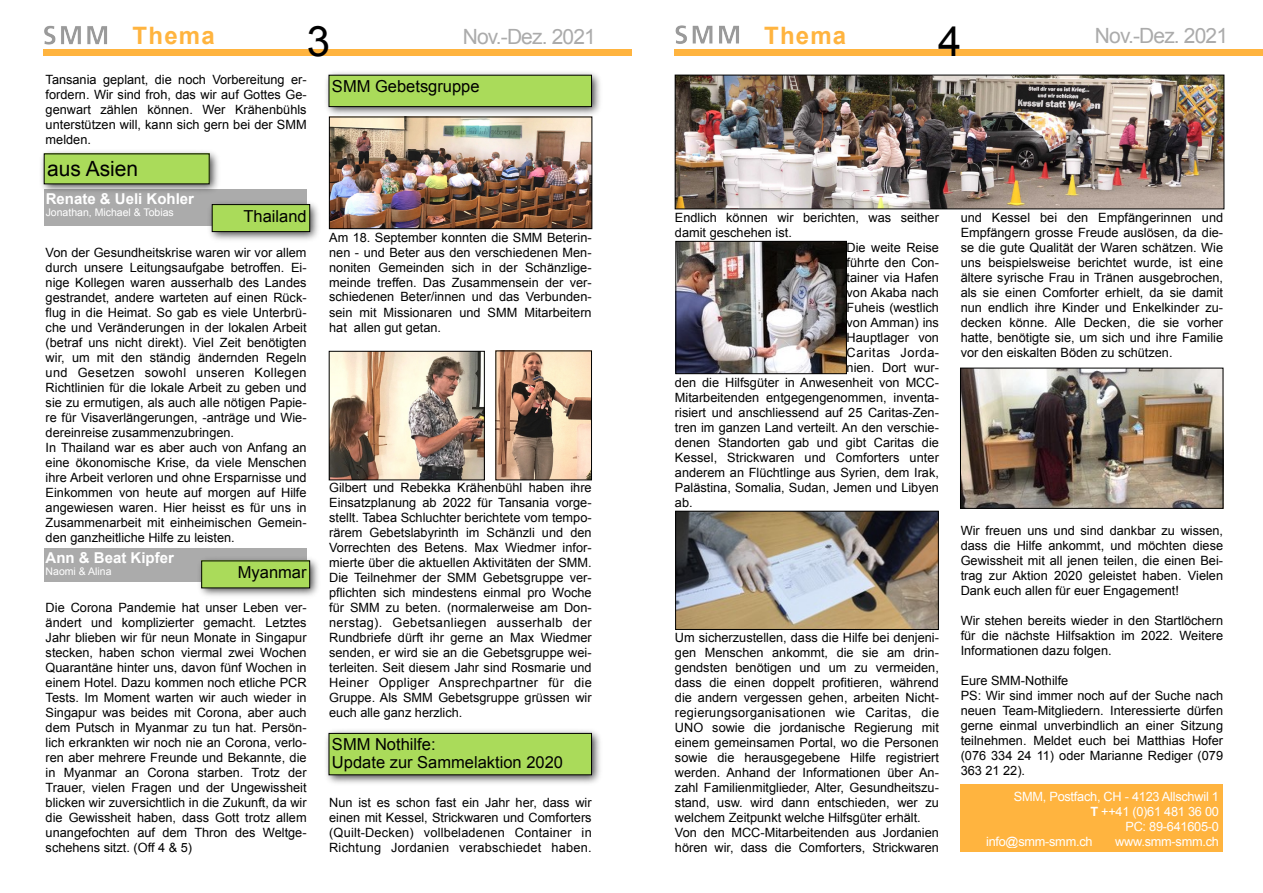
<style>
.page{position:relative;width:1263px;height:893px;background:#fff}
.page>*{position:absolute;margin:0;border:0;box-sizing:border-box;transform-origin:0 0}
.t1{font:42px "Arial";color:#000}
.t2{font:700 24px "Arial";letter-spacing:.05em;color:#ffb43f}
.t3{font:21px "Arial";letter-spacing:-.04em;color:#ababab}
.t4{font:21px "Arial";color:#000}
.t5{font:16.5px/18px "Arial";color:#000}
.t6{font:700 15px "Arial";color:#fff}
.t7{font:12.75px/15px "Arial";color:#000;text-align:justify}
.t8{font:12.75px "Arial";letter-spacing:-.02em;color:#fff}
.t9{font:12.75px "Arial";letter-spacing:.045em;color:#000}
.t10{font:10.5px "Arial";color:#fff}
.s1{font-weight:700}
</style>
<div class="page">
<div style="left:43px;top:50px;width:588px;height:6px;background:#ffb43f"></div>
<img style="left:44px;top:25px;width:63px;height:20px">
<div style="left:44px;top:549px;width:263px;height:33px;background:#ababab"></div>
<img style="left:199px;top:558px;width:119px;height:38px">
<div style="left:202px;top:561px;width:108px;height:27px;background:#aadb5a"></div>
<div style="left:44px;top:190px;width:263px;height:36px;background:#ababab"></div>
<img style="left:209px;top:202px;width:109px;height:38px">
<div style="left:212px;top:205px;width:98px;height:27px;background:#aadb5a"></div>
<div style="left:212px;top:204px;width:98px;height:28px;border:1px solid #000"></div>
<img style="left:41px;top:151px;width:179px;height:41px">
<div style="left:44px;top:154px;width:165px;height:30px;background:#aadb5a"></div>
<img style="left:331px;top:119px;width:259px;height:108px">
<div style="left:329px;top:117px;width:263px;height:112px;border:1px solid #000"></div>
<img style="left:331px;top:353px;width:151px;height:125px">
<div style="left:329px;top:351px;width:155px;height:129px;border:1px solid #000"></div>
<img style="left:498px;top:353px;width:92px;height:125px">
<div style="left:496px;top:351px;width:96px;height:129px;border:1px solid #000"></div>
<img style="left:326px;top:730px;width:274px;height:54px">
<div style="left:329px;top:733px;width:262px;height:42px;background:#aadb5a"></div>
<div style="left:329px;top:733px;width:263px;height:42px;border:1px solid #000"></div>
<img style="left:326px;top:72px;width:274px;height:45px">
<div style="left:329px;top:75px;width:262px;height:32px;background:#aadb5a"></div>
<div style="left:329px;top:75px;width:263px;height:32px;border:1px solid #000"></div>
<div style="left:674px;top:50px;width:589px;height:6px;background:#ffb43f"></div>
<img style="left:675px;top:25px;width:64px;height:19px">
<div style="left:961px;top:784px;width:262px;height:68px;background:#ffb43f"></div>
<img style="left:677px;top:77px;width:545px;height:130px">
<div style="left:675px;top:75px;width:549px;height:134px;border:1px solid #000"></div>
<img style="left:678px;top:243px;width:167px;height:129px">
<div style="left:676px;top:241px;width:171px;height:133px;border:1px solid #000"></div>
<img style="left:962px;top:370px;width:259px;height:136px">
<div style="left:960px;top:368px;width:263px;height:140px;border:1px solid #000"></div>
<img style="left:677px;top:513px;width:259px;height:115px">
<div style="left:675px;top:511px;width:263px;height:119px;border:1px solid #000"></div>
<h1 class="t1" style="left:307px;top:14px;width:25px">3</h1>
<h2 class="t2" style="left:133px;top:20px;width:84px">Thema</h2>
<h3 class="t3" style="left:463px;top:23px;width:135px">Nov.-Dez. 2021</h3>
<p class="t7" style="left:46px;top:72px;width:263px">Tansania geplant, die noch Vorbereitung er&shy;fordern. Wir sind froh, das wir auf Gottes Ge&shy;genwart zählen können. Wer Krähenbühls unterstützen will, kann sich gern bei der SMM melden.</p>
<h3 class="t4" style="left:47px;top:155px;width:93px">aus Asien</h3>
<p class="t6" style="left:46px;top:189px;width:150px">Renate &amp; Ueli Kohler</p>
<p class="t10" style="left:46px;top:205px;width:130px">Jonathan, Michael &amp; Tobias</p>
<p class="t5" style="left:243px;top:207px;width:65px">Thailand</p>
<p class="t7" style="left:46px;top:245px;width:263px;text-align:left">Von der Gesundheitskrise waren wir vor allem durch unsere Leitungsaufgabe betroffen. Ei&shy;nige Kollegen waren ausserhalb des Landes gestrandet, andere warteten auf einen Rück&shy;flug in die Heimat. So gab es viele Unterbrü&shy;che und Veränderungen in der lokalen Arbeit (betraf uns nicht direkt). Viel Zeit benötigten wir, um mit den ständig ändernden Regeln und Gesetzen sowohl unseren Kollegen Richtlinien für die lokale Arbeit zu geben und sie zu ermutigen, als auch alle nötigen Papie&shy;re für Visaverlängerungen, -anträge und Wie&shy;dereinreise zusammenzubringen.<br>In Thailand war es aber auch von Anfang an eine ökonomische Krise, da viele Menschen ihre Arbeit verloren und ohne Ersparnisse und Einkommen von heute auf morgen auf Hilfe angewiesen waren. Hier heisst es für uns in Zusammenarbeit mit einheimischen Gemein&shy;den ganzheitliche Hilfe zu leisten.</p>
<p class="t6" style="left:46px;top:548px;width:130px">Ann &amp; Beat Kipfer</p>
<p class="t10" style="left:46px;top:564px;width:67px">Naomi &amp; Alina</p>
<p class="t5" style="left:238px;top:563px;width:70px">Myanmar</p>
<p class="t7" style="left:46px;top:600px;width:263px">Die Corona Pandemie hat unser Leben ver&shy;ändert und komplizierter gemacht. Letztes Jahr blieben wir für neun Monate in Singapur stecken, haben schon viermal zwei Wochen Quarantäne hinter uns, davon fünf Wochen in einem Hotel. Dazu kommen noch etliche PCR Tests. Im Moment warten wir auch wieder in Singapur was beides mit Corona, aber auch dem Putsch in Myanmar zu tun hat. Persön&shy;lich erkrankten wir noch nie an Corona, verlo&shy;ren aber mehrere Freunde und Bekannte, die in Myanmar an Corona starben. Trotz der Trauer, vielen Fragen und der Ungewissheit blicken wir zuversichtlich in die Zukunft, da wir die Gewissheit haben, dass Gott trotz allem unangefochten auf dem Thron des Weltge&shy;schehens sitzt. (Off 4 &amp; 5)</p>
<p class="t5" style="left:332px;top:78px;width:149px">SMM Gebetsgruppe</p>
<p class="t7" style="left:329px;top:230px;width:264px">Am 18. September konnten die SMM Beterin&shy;nen - und Beter aus den verschiedenen Men&shy;noniten Gemeinden sich in der Schänzlige&shy;meinde treffen. Das Zusammensein der ver&shy;schiedenen Beter/innen und das Verbunden&shy;sein mit Missionaren und SMM Mitarbeitern hat allen gut getan.</p>
<p class="t7" style="left:329px;top:480px;width:264px">Gilbert und Rebekka Krähenbühl haben ihre Einsatzplanung ab 2022 für Tansania vorge&shy;stellt. Tabea Schluchter berichtete vom tempo&shy;rärem Gebetslabyrinth im Schänzli und den Vorrechten des Betens. Max Wiedmer infor&shy;mierte über die aktuellen Aktivitäten der SMM.<br>Die Teilnehmer der SMM Gebetsgruppe ver&shy;pflichten sich mindestens einmal pro Woche für SMM zu beten. (normalerweise am Don&shy;nerstag). Gebetsanliegen ausserhalb der Rundbriefe dürft ihr gerne an Max Wiedmer senden, er wird sie an die Gebetsgruppe wei&shy;terleiten. Seit diesem Jahr sind Rosmarie und Heiner Oppliger Ansprechpartner für die Gruppe. Als SMM Gebetsgruppe grüssen wir euch alle ganz herzlich.</p>
<p class="t5" style="left:332px;top:736px;width:233px">SMM Nothilfe:<br>Update zur Sammelaktion 2020</p>
<p class="t7" style="left:329px;top:795px;width:264px">Nun ist es schon fast ein Jahr her, dass wir einen mit Kessel, Strickwaren und Comforters (Quilt-Decken) vollbeladenen Container in Richtung Jordanien verabschiedet haben.</p>
<h2 class="t2" style="left:764px;top:19px;width:84px">Thema</h2>
<h1 class="t1" style="left:938px;top:13px;width:25px">4</h1>
<h3 class="t3" style="left:1095px;top:22px;width:135px">Nov.-Dez. 2021</h3>
<p class="t7" style="left:675px;top:210px;width:265px">Endlich können wir berichten, was seither</p>
<p class="t7" style="left:675px;top:225px;width:118px">damit geschehen ist.</p>
<p class="t7" style="left:847px;top:240px;width:94px">Die weite Reise</p>
<p class="t7" style="left:847px;top:255px;width:94px">führte den Con-</p>
<p class="t7" style="left:847px;top:270px;width:94px">tainer via Hafen</p>
<p class="t7" style="left:847px;top:285px;width:94px">von Akaba nach</p>
<p class="t7" style="left:847px;top:300px;width:94px">Fuheis (westlich</p>
<p class="t7" style="left:847px;top:315px;width:94px">von Amman) ins</p>
<p class="t7" style="left:847px;top:330px;width:94px">Hauptlager von</p>
<p class="t9" style="left:847px;top:344px;width:94px">Caritas Jorda-</p>
<p class="t7" style="left:847px;top:360px;width:94px">nien. Dort wur-</p>
<p class="t7" style="left:675px;top:375px;width:265px">den die Hilfsgüter in Anwesenheit von MCC-</p>
<p class="t7" style="left:675px;top:390px;width:266px">Mitarbeitenden entgegengenommen, inventa-</p>
<p class="t7" style="left:675px;top:405px;width:266px">risiert und anschliessend auf 25 Caritas-Zen-</p>
<p class="t7" style="left:675px;top:420px;width:266px">tren im ganzen Land verteilt. An den verschie-</p>
<p class="t7" style="left:675px;top:435px;width:265px">denen Standorten gab und gibt Caritas die</p>
<p class="t7" style="left:675px;top:450px;width:265px">Kessel, Strickwaren und Comforters unter</p>
<p class="t7" style="left:675px;top:465px;width:265px">anderem an Flüchtlinge aus Syrien, dem Irak,</p>
<p class="t7" style="left:675px;top:480px;width:265px">Palästina, Somalia, Sudan, Jemen und Libyen</p>
<p class="t7" style="left:675px;top:495px;width:19px">ab.</p>
<p class="t7" style="left:675px;top:630px;width:266px;text-align:left">Um sicherzustellen, dass die Hilfe bei denjeni&shy;gen Menschen ankommt, die sie am drin&shy;gendsten benötigen und um zu vermeiden, dass die einen doppelt profitieren, während die andern vergessen gehen, arbeiten Nicht&shy;regierungsorganisationen wie Caritas, die UNO sowie die jordanische Regierung mit einem gemeinsamen Portal, wo die Personen sowie die herausgegebene Hilfe registriert werden. Anhand der Informationen über An&shy;zahl Familienmitglieder, Alter, Gesundheitszu&shy;stand, usw. wird dann entschieden, wer zu welchem Zeitpunkt welche Hilfsgüter erhält.<br>Von den MCC-Mitarbeitenden aus Jordanien hören wir, dass die Comforters, Strickwaren</p>
<p class="t7" style="left:961px;top:210px;width:264px">und Kessel bei den Empfängerinnen und Empfängern grosse Freude auslösen, da die&shy;se die gute Qualität der Waren schätzen. Wie uns beispielsweise berichtet wurde, ist eine ältere syrische Frau in Tränen ausgebrochen, als sie einen Comforter erhielt, da sie damit nun endlich ihre Kinder und Enkelkinder zu&shy;decken könne. Alle Decken, die sie vorher hatte, benötigte sie, um sich und ihre Familie vor den eiskalten Böden zu schützen.</p>
<p class="t7" style="left:961px;top:524px;width:264px">Wir freuen uns und sind dankbar zu wissen, dass die Hilfe ankommt, und möchten diese Gewissheit mit all jenen teilen, die einen Bei&shy;trag zur Aktion 2020 geleistet haben. Vielen Dank euch allen für euer Engagement!</p>
<p class="t7" style="left:961px;top:614px;width:264px">Wir stehen bereits wieder in den Startlöchern für die nächste Hilfsaktion im 2022. Weitere Informationen dazu folgen.</p>
<p class="t7" style="left:961px;top:674px;width:264px;text-align:left">Eure SMM-Nothilfe<br>PS: Wir sind immer noch auf der Suche nach neuen Team-Mitgliedern. Interessierte dürfen gerne einmal unverbindlich an einer Sitzung teilnehmen. Meldet euch bei Matthias Hofer (076 334 24 11) oder Marianne Rediger (079<br>363 21 22).</p>
<p class="t8" style="left:1014px;top:788px;width:207px">SMM, Postfach, CH - 4123 Allschwil 1</p>
<p class="t8" style="left:1090px;top:803px;width:130px"><span class="s1">T</span> ++41 (0)61 481 36 00</p>
<p class="t8" style="left:1125px;top:818px;width:95px">PC: 89-641605-0</p>
<p class="t8" style="left:986px;top:833px;width:108px">info@smm-smm.ch</p>
<p class="t8" style="left:1115px;top:833px;width:105px">www.smm-smm.ch</p>
</div>
